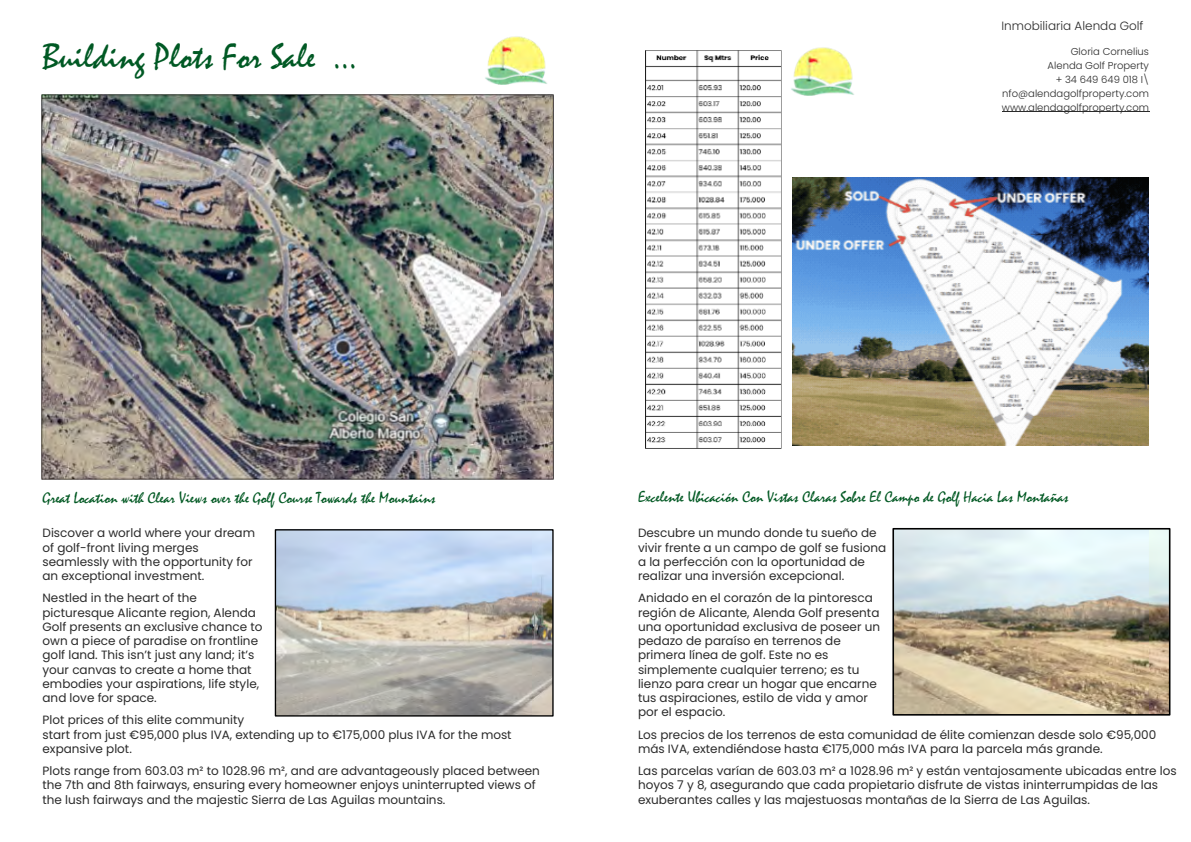
<style>
.page{position:relative;width:1191px;height:842px;background:#fff}
.page>*{position:absolute;margin:0;border:0;box-sizing:border-box;transform-origin:0 0}
.t1{font:36px "Mistral";color:#005924}
.t2{font:16px "Mistral";color:#005822}
.t3{font:12px "Poppins";color:#2a2a2a}
.t4{font:300 12px "Poppins";color:#2a2a2a}
.t5{font:300 10px "Poppins";color:#2a2a2a}
</style>
<div class="page">
<img style="left:277px;top:531px;width:274px;height:184px">
<div style="left:275px;top:529px;width:278px;height:188px;border:1px solid #000"></div>
<img style="left:42px;top:94px;width:512px;height:386px">
<img style="left:895px;top:531px;width:272px;height:182px">
<div style="left:892px;top:528px;width:278px;height:188px;border:2px solid #000"></div>
<img style="left:645px;top:50px;width:137px;height:399px">
<hr style="left:1002px;top:112px;width:147px;height:1px;background:#2a2a2a">
<img style="left:791px;top:47px;width:63px;height:49px">
<img style="left:483px;top:36px;width:70px;height:60px">
<img style="left:793px;top:177px;width:355px;height:268px">
<p class="t1" style="left:43px;top:44px;width:316px">Building Plots For Sale …</p>
<p class="t4" style="left:1001px;top:18px;width:144px">Inmobiliaria Alenda Golf</p>
<p class="t5" style="left:1070px;top:44px;width:80px">Gloria Cornelius</p>
<p class="t5" style="left:1047px;top:58px;width:103px">Alenda Golf Property</p>
<p class="t5" style="left:1055px;top:72px;width:95px">+ 34 649 649 018 I\</p>
<p class="t5" style="left:1002px;top:86px;width:148px">nfo@alendagolfproperty.com</p>
<p class="t5" style="left:1002px;top:100px;width:149px">www.alendagolfproperty.com</p>
<p class="t2" style="left:43px;top:492px;width:394px">Great Location with Clear Views over the Golf Course Towards the Mountains</p>
<p class="t3" style="left:43px;top:525px;width:214px">Discover a world where your dream</p>
<p class="t3" style="left:43px;top:539px;width:158px">of golf-front living merges</p>
<p class="t3" style="left:43px;top:553px;width:211px">seamlessly with the opportunity for</p>
<p class="t3" style="left:43px;top:567px;width:163px">an exceptional investment.</p>
<p class="t3" style="left:43px;top:590px;width:156px">Nestled in the heart of the</p>
<p class="t3" style="left:43px;top:604px;width:215px">picturesque Alicante region, Alenda</p>
<p class="t3" style="left:43px;top:618px;width:221px">Golf presents an exclusive chance to</p>
<p class="t3" style="left:43px;top:632px;width:217px">own a piece of paradise on frontline</p>
<p class="t3" style="left:43px;top:647px;width:213px">golf land. This isn’t just any land; it’s</p>
<p class="t3" style="left:43px;top:661px;width:210px">your canvas to create a home that</p>
<p class="t3" style="left:43px;top:675px;width:218px">embodies your aspirations, life style,</p>
<p class="t3" style="left:43px;top:689px;width:116px">and love for space.</p>
<p class="t3" style="left:43px;top:712px;width:203px">Plot prices of this elite community</p>
<p class="t3" style="left:43px;top:726px;width:470px">start from just €95,000 plus IVA, extending up to €175,000 plus IVA for the most</p>
<p class="t3" style="left:43px;top:740px;width:91px">expansive plot.</p>
<p class="t3" style="left:43px;top:762px;width:499px">Plots range from 603.03 m² to 1028.96 m², and are advantageously placed between</p>
<p class="t3" style="left:43px;top:777px;width:495px">the 7th and 8th fairways, ensuring every homeowner enjoys uninterrupted views of</p>
<p class="t3" style="left:43px;top:791px;width:404px">the lush fairways and the majestic Sierra de Las Aguilas mountains.</p>
<p class="t2" style="left:638px;top:492px;width:432px">Excelente Ubicación Con Vistas Claras Sobre El Campo de Golf Hacia Las Montañas</p>
<p class="t3" style="left:638px;top:525px;width:240px">Descubre un mundo donde tu sueño de</p>
<p class="t3" style="left:638px;top:539px;width:250px">vivir frente a un campo de golf se fusiona</p>
<p class="t3" style="left:638px;top:553px;width:228px">a la perfección con la oportunidad de</p>
<p class="t3" style="left:638px;top:567px;width:208px">realizar una inversión excepcional.</p>
<p class="t3" style="left:638px;top:590px;width:236px">Anidado en el corazón de la pintoresca</p>
<p class="t3" style="left:638px;top:604px;width:243px">región de Alicante, Alenda Golf presenta</p>
<p class="t3" style="left:638px;top:618px;width:243px">una oportunidad exclusiva de poseer un</p>
<p class="t3" style="left:638px;top:632px;width:204px">pedazo de paraíso en terrenos de</p>
<p class="t3" style="left:638px;top:647px;width:192px">primera línea de golf. Este no es</p>
<p class="t3" style="left:638px;top:661px;width:223px">simplemente cualquier terreno; es tu</p>
<p class="t3" style="left:638px;top:675px;width:240px">lienzo para crear un hogar que encarne</p>
<p class="t3" style="left:638px;top:689px;width:231px">tus aspiraciones, estilo de vida y amor</p>
<p class="t3" style="left:638px;top:704px;width:89px">por el espacio.</p>
<p class="t3" style="left:638px;top:726px;width:520px">Los precios de los terrenos de esta comunidad de élite comienzan desde solo €95,000</p>
<p class="t3" style="left:638px;top:740px;width:466px">más IVA, extendiéndose hasta €175,000 más IVA para la parcela más grande.</p>
<p class="t3" style="left:638px;top:762px;width:540px">Las parcelas varían de 603.03 m² a 1028.96 m² y están ventajosamente ubicadas entre los</p>
<p class="t3" style="left:638px;top:777px;width:521px">hoyos 7 y 8, asegurando que cada propietario disfrute de vistas ininterrumpidas de las</p>
<p class="t3" style="left:638px;top:791px;width:453px">exuberantes calles y las majestuosas montañas de la Sierra de Las Aguilas.</p>
</div>
